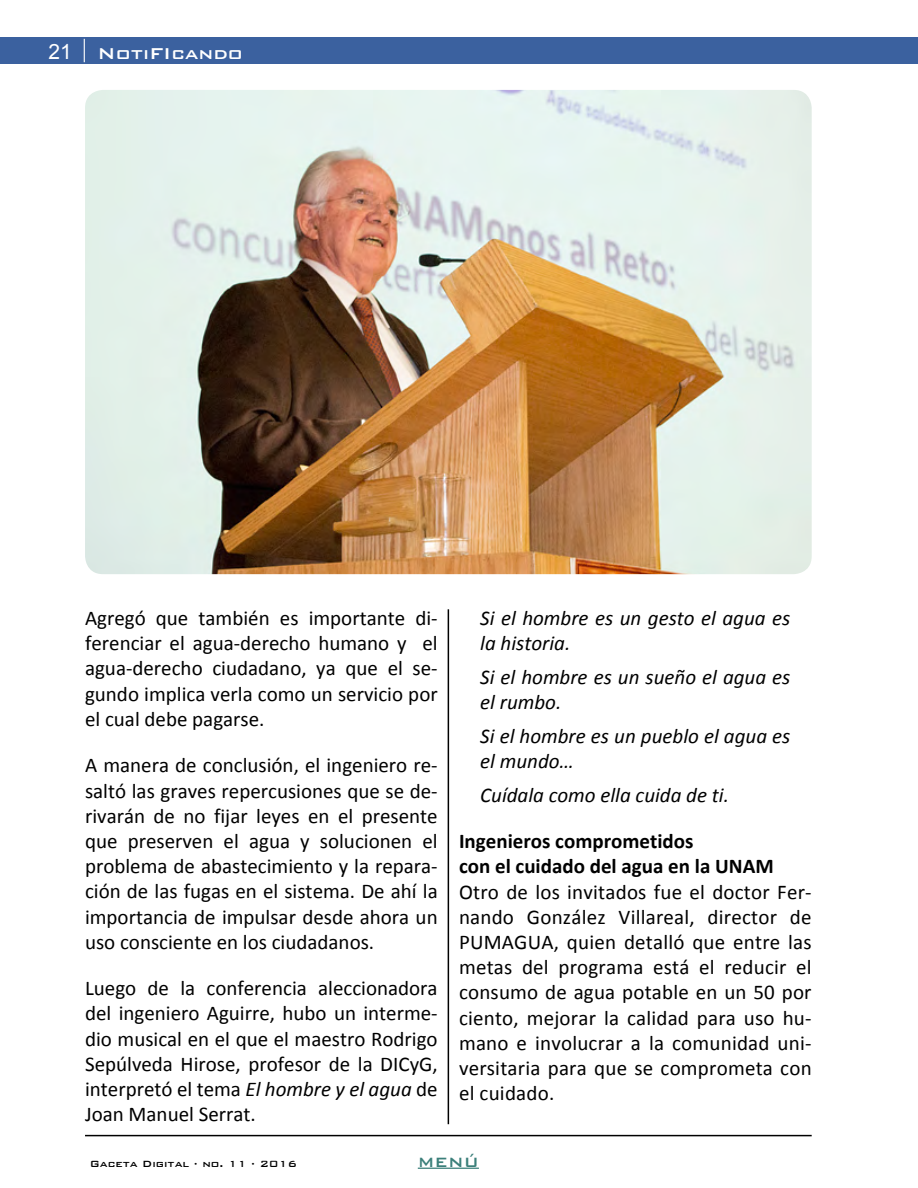
<style>
.page{position:relative;width:918px;height:1188px;background:#fff}
.page>*{position:absolute;margin:0;border:0;box-sizing:border-box;transform-origin:0 0}
.t1{font:21px/25.2px "Calibri";color:#000;text-align:justify}
.t2{font:italic 21px/25.2px "Calibri";color:#000}
.t3{font:700 21px/25.2px "Calibri";color:#000}
.t4{font:500 21px "Bank Gothic BT";color:#fff}
.t5{font:500 18px "Bank Gothic BT";color:#3b7f7a}
.t6{font:500 12px "Bank Gothic BT";color:#000}
.s1{font-family:"Arial";font-weight:400}
.s2{font-style:italic}
</style>
<div class="page">
<hr style="left:85px;top:1135px;width:727px;height:1px;background:#000">
<div style="left:0;top:37px;width:918px;height:27px;background:#3b619f"></div>
<svg style="left:84px;top:39px;width:1px;height:23px"></svg>
<img style="left:85px;top:90px;width:727px;height:484px">
<hr style="left:448px;top:609px;width:1px;height:515px;background:#000">
<hr style="left:418px;top:1168px;width:61px;height:1px;background:#3b7f7a">
<p class="t4" style="left:49px;top:41px;width:196px"><span class="s1">21</span> NotiFIcando</p>
<p class="t1" style="left:85px;top:606px;width:354px">Agregó que también es importante di&shy;ferenciar el agua-derecho humano y el agua-derecho ciudadano, ya que el se&shy;gundo implica verla como un servicio por el cual debe pagarse.</p>
<p class="t1" style="left:85px;top:753px;width:354px">A manera de conclusión, el ingeniero re&shy;saltó las graves repercusiones que se de&shy;rivarán de no fijar leyes en el presente que preserven el agua y solucionen el problema de abastecimiento y la repara&shy;ción de las fugas en el sistema. De ahí la importancia de impulsar desde ahora un uso consciente en los ciudadanos.</p>
<p class="t1" style="left:85px;top:976px;width:354px">Luego de la conferencia aleccionadora del ingeniero Aguirre, hubo un interme&shy;dio musical en el que el maestro Rodrigo Sepúlveda Hirose, profesor de la DICyG, interpretó el tema <span class="s2">El hombre y el agua</span> de Joan Manuel Serrat.</p>
<p class="t2" style="left:480px;top:605px;width:312px">Si el hombre es un gesto el agua es la historia.</p>
<p class="t2" style="left:480px;top:664px;width:312px">Si el hombre es un sueño el agua es el rumbo.</p>
<p class="t2" style="left:480px;top:723px;width:312px">Si el hombre es un pueblo el agua es el mundo…</p>
<p class="t2" style="left:480px;top:781px;width:250px">Cuídala como ella cuida de ti.</p>
<p class="t3" style="left:459px;top:829px;width:316px">Ingenieros comprometidos<br>con el cuidado del agua en la UNAM</p>
<p class="t1" style="left:459px;top:879px;width:354px">Otro de los invitados fue el doctor Fer&shy;nando González Villareal, director de PUMAGUA, quien detalló que entre las metas del programa está el reducir el consumo de agua potable en un 50 por ciento, mejorar la calidad para uso hu&shy;mano e involucrar a la comunidad uni&shy;versitaria para que se comprometa con el cuidado.</p>
<p class="t6" style="left:90px;top:1157px;width:209px">Gaceta Digital · no. 11 · 2016</p>
<p class="t5" style="left:418px;top:1152px;width:63px">MENÚ</p>
</div>
